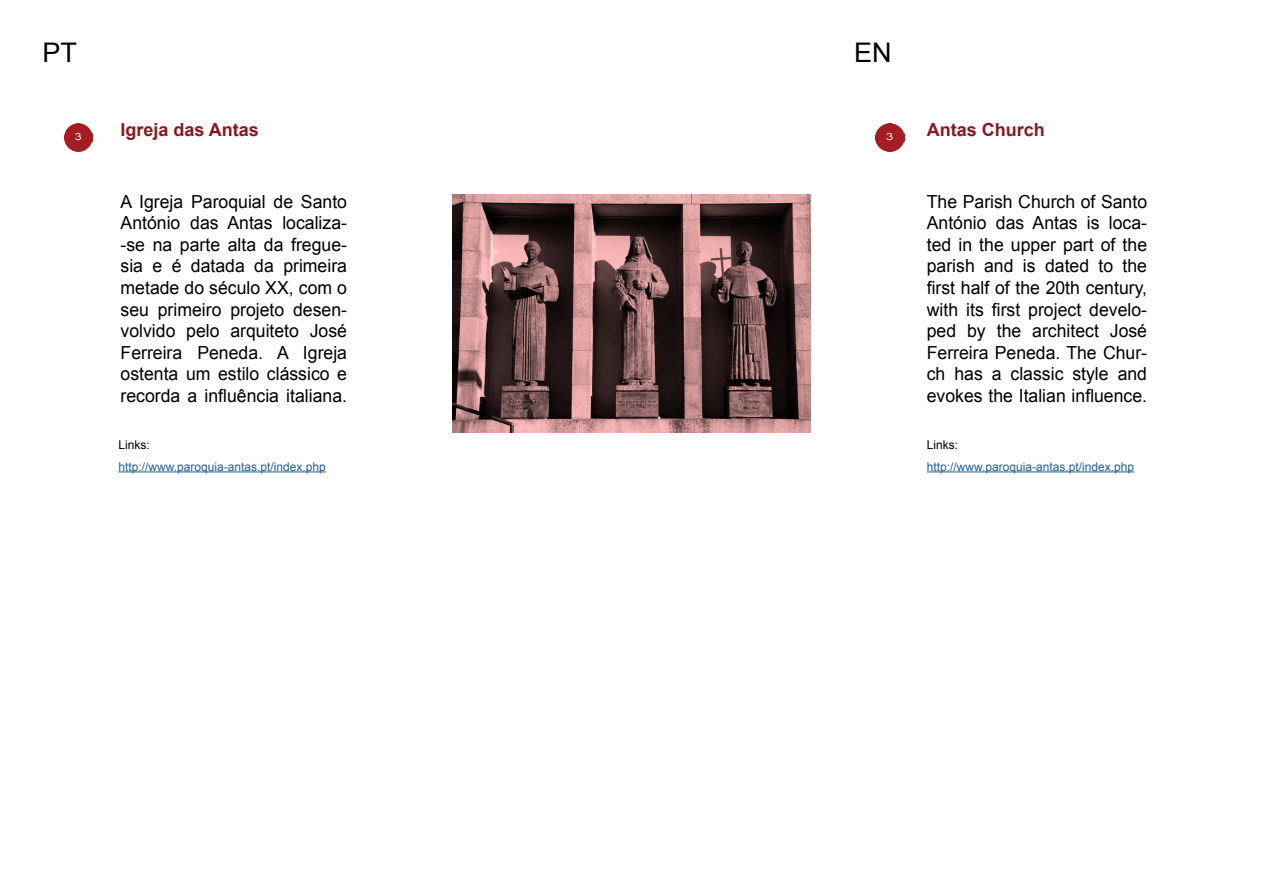
<style>
.page{position:relative;width:1263px;height:893px;background:#fff}
.page>*{position:absolute;margin:0;border:0;box-sizing:border-box;transform-origin:0 0}
.t1{font:27px "Arial";color:#000}
.t2{font:18px/21.6px "Arial";color:#000;text-align:justify}
.t3{font:700 18px "Arial";color:#8a191b}
.t4{font:12px "Arial";color:#215e9e}
.t5{font:12px "Arial";color:#000}
</style>
<div class="page">
<img style="left:64px;top:123px;width:29px;height:28px">
<img style="left:876px;top:123px;width:28px;height:28px">
<img style="left:453px;top:194px;width:357px;height:238px">
<hr style="left:118px;top:471px;width:208px;height:1px;background:#215e9e">
<hr style="left:927px;top:471px;width:207px;height:1px;background:#215e9e">
<h1 class="t1" style="left:43px;top:35px;width:36px">PT</h1>
<h1 class="t1" style="left:854px;top:35px;width:39px">EN</h1>
<p class="t3" style="left:121px;top:118px;width:140px">Igreja das Antas</p>
<p class="t3" style="left:927px;top:118px;width:120px">Antas Church</p>
<p class="t2" style="left:121px;top:191px;width:228px">A Igreja Paroquial de Santo António das Antas localiza--se na parte alta da fregue&shy;sia e é datada da primeira metade do século XX, com o seu primeiro projeto desen&shy;volvido pelo arquiteto José Ferreira Peneda. A Igreja ostenta um estilo clássico e recorda a influência italiana.</p>
<p class="t2" style="left:927px;top:191px;width:222px">The Parish Church of Santo António das Antas is loca&shy;ted in the upper part of the parish and is dated to the first half of the 20th century, with its first project develo&shy;ped by the architect José Ferreira Peneda. The Chur&shy;ch has a classic style and evokes the Italian influence.</p>
<p class="t5" style="left:118px;top:437px;width:33px">Links:</p>
<p class="t4" style="left:118px;top:459px;width:209px">http://www.paroquia-antas.pt/index.php</p>
<p class="t5" style="left:927px;top:437px;width:33px">Links:</p>
<p class="t4" style="left:927px;top:459px;width:209px">http://www.paroquia-antas.pt/index.php</p>
</div>
